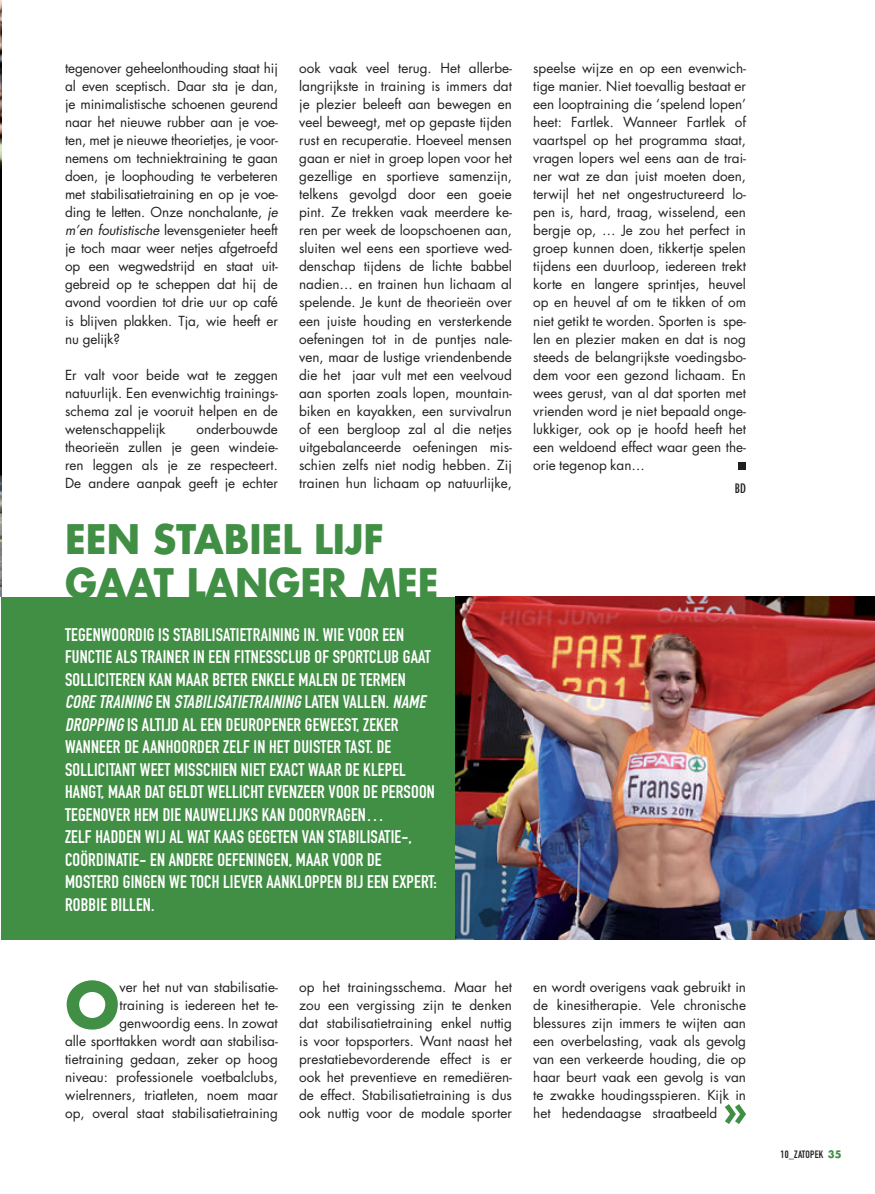
<style>
.page{position:relative;width:875px;height:1194px;background:#fff}
.page>*{position:absolute;margin:0;border:0;box-sizing:border-box;transform-origin:0 0}
.Texte{font:700 61.2px "Futura";color:#418e45}
.Titre{font:700 39.6px/43.2px "Futura";color:#418e45;scale:.95 1}
.Chapô{font:18px/22.5px "DIN Engschrift Alternate";letter-spacing:.01em;color:#fff}
.Texte-2{font:13.5px/18px "Futura";color:#231f20;text-align:justify}
.t1{font:500 condensed 12.75px "Futura";color:#231f20}
.t2{font:10.5px "DIN Engschrift";letter-spacing:.02em;color:#231f20}
.s1{font-style:italic}
.s2{font-family:"Futura";font-weight:700;font-size:10.05px;color:#418e45}
</style>
<div class="page">
<div style="left:1px;top:597px;width:532px;height:342px;background:#418e45"></div>
<img style="left:0;top:2px;width:1px;height:595px">
<div style="left:738px;top:462px;width:7px;height:7px;background:#231f20"></div>
<svg style="left:725px;top:1104px;width:20px;height:19px"></svg>
<img style="left:455px;top:597px;width:419px;height:342px">
<p class="Texte-2" style="left:65px;top:59px;width:214px">tegenover geheelonthouding staat hij al even sceptisch. Daar sta je dan, je minimalistische schoenen geurend naar het nieuwe rubber aan je voe&shy;ten, met je nieuwe theorietjes, je voor&shy;nemens om techniektraining te gaan doen, je loophouding te verbeteren met stabilisatietraining en op je voe&shy;ding te letten. Onze nonchalante, <span class="s1">je m’en foutistische</span> levensgenieter heeft je toch maar weer netjes afgetroefd op een wegwedstrijd en staat uit&shy;gebreid op te scheppen dat hij de avond voordien tot drie uur op café is blijven plakken. Tja, wie heeft er nu gelijk?</p>
<p class="Texte-2" style="left:65px;top:365px;width:214px">Er valt voor beide wat te zeggen natuurlijk. Een evenwichtig trainings&shy;schema zal je vooruit helpen en de wetenschappelijk</p>
<p class="Texte-2" style="left:65px;top:419px;width:214px;text-indent:131px">onderbouwde theorieën zullen je geen windeie&shy;ren leggen als je ze respecteert.<br>De andere aanpak geeft je echter</p>
<p class="Texte-2" style="left:299px;top:59px;width:214px">ook vaak veel terug. Het allerbe&shy;langrijkste in training is immers dat je plezier beleeft aan bewegen en veel beweegt, met op gepaste tijden rust en recuperatie. Hoeveel mensen gaan er niet in groep lopen voor het gezellige en sportieve samenzijn, telkens gevolgd door een goeie pint. Ze trekken vaak meerdere ke&shy;ren per week de loopschoenen aan, sluiten wel eens een sportieve wed&shy;denschap tijdens de lichte babbel nadien… en trainen hun lichaam al spelende. Je kunt de theorieën over een juiste houding en versterkende oefeningen tot in de puntjes nale&shy;ven, maar de lustige vriendenbende die het jaar vult met een veelvoud aan sporten zoals lopen, mountain&shy;biken en kayakken, een survivalrun of een bergloop zal al die netjes uitgebalanceerde oefeningen mis&shy;schien zelfs niet nodig hebben. Zij trainen hun lichaam op natuurlijke,</p>
<p class="Texte-2" style="left:533px;top:59px;width:214px">speelse wijze en op een evenwich&shy;tige manier. Niet toevallig bestaat er een looptraining die ‘spelend lopen’ heet: Fartlek. Wanneer Fartlek of vaartspel op het programma staat, vragen lopers wel eens aan de trai&shy;ner wat ze dan juist moeten doen, terwijl het net ongestructureerd lo&shy;pen is, hard, traag, wisselend, een bergje op, … Je zou het perfect in groep kunnen doen, tikkertje spelen tijdens een duurloop, iedereen trekt korte en langere sprintjes, heuvel op en heuvel af om te tikken of om niet getikt te worden. Sporten is spe&shy;len en plezier maken en dat is nog steeds de belangrijkste voedingsbo&shy;dem voor een gezond lichaam. En wees gerust, van al dat sporten met vrienden word je niet bepaald onge&shy;lukkiger, ook op je hoofd heeft het een weldoend effect waar geen the&shy;orie tegenop kan…</p>
<p class="t1" style="left:734px;top:480px;width:13px">BD</p>
<p class="Titre" style="left:65px;top:516px;width:394px">EEN STABIEL LIJF<br>GAAT LANGER MEE</p>
<p class="Chapô" style="left:65px;top:623px;width:373px">TEGENWOORDIG IS STABILISATIETRAINING IN. WIE VOOR EEN FUNCTIE ALS TRAINER IN EEN FITNESSCLUB OF SPORTCLUB GAAT SOLLICITEREN KAN MAAR BETER ENKELE MALEN DE TERMEN <span class="s1">CORE TRAINING</span> E N <span class="s1">STABILISATIETRAINING</span> L AT E N VA L L E N . <span class="s1">NAME DROPPING</span> IS ALTIJD AL EEN DEUROPENER GEWEEST, ZEKER WANNEER DE AANHOORDER ZELF IN HET DUISTER TAST. DE SOLLICITANT WEET MISSCHIEN NIET EXACT WAAR DE KLEPEL HANGT, MAAR DAT GELDT WELLICHT EVENZEER VOOR DE PERSOON TEGENOVER HEM DIE NAUWELIJKS KAN DOORVRAGEN…<br>ZELF HADDEN WIJ AL WAT KAAS GEGETEN VAN STABILISATIE-, COÖRDINATIE- EN ANDERE OEFENINGEN, MAAR VOOR DE MOSTERD GINGEN WE TOCH LIEVER AANKLOPPEN BIJ EEN EXPERT:<br>ROBBIE BILLEN.</p>
<p class="Texte" style="left:65px;top:962px;width:56px">O</p>
<p class="Texte-2" style="left:65px;top:977px;width:214px;text-align:right">ver het nut van stabilisatie-<br>training is iedereen het te&shy;genwoordig eens. In zowat<br>alle sporttakken wordt aan stabilisa&shy;tietraining gedaan, zeker op hoog niveau: professionele voetbalclubs, wielrenners, triatleten, noem maar op, overal staat stabilisatietraining</p>
<p class="Texte-2" style="left:299px;top:977px;width:214px">op het trainingsschema. Maar het zou een vergissing zijn te denken dat stabilisatietraining enkel nuttig is voor topsporters. Want naast het prestatiebevorderende effect is er ook het preventieve en remediëren&shy;de effect. Stabilisatietraining is dus ook nuttig voor de modale sporter</p>
<p class="Texte-2" style="left:533px;top:977px;width:214px">en wordt overigens vaak gebruikt in de kinesitherapie. Vele chronische blessures zijn immers te wijten aan een overbelasting, vaak als gevolg van een verkeerde houding, die op haar beurt vaak een gevolg is van te zwakke houdingsspieren. Kijk in het hedendaagse straatbeeld</p>
<p class="t2" style="left:780px;top:1147px;width:63px">10_ZATOPEK <span class="s2">35</span></p>
</div>
